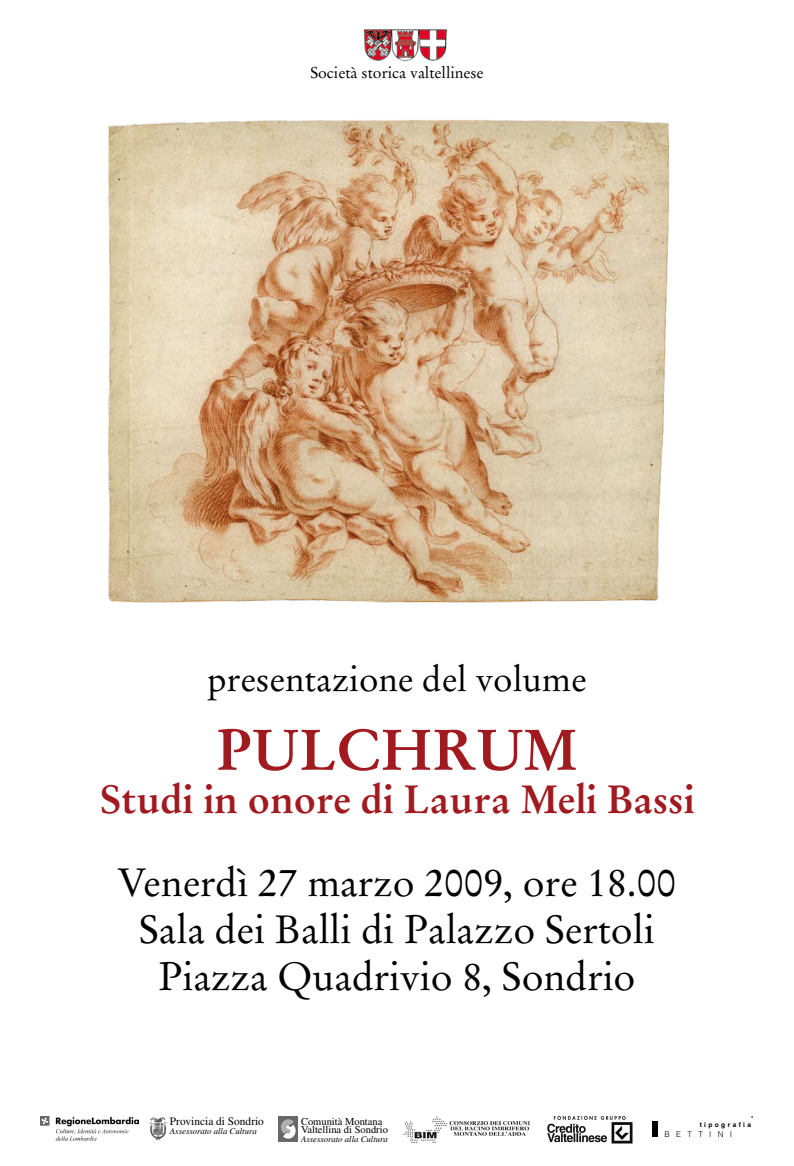
<style>
.page{position:relative;width:794px;height:1166px;background:#fff}
.page>*{position:absolute;margin:0;border:0;box-sizing:border-box;transform-origin:0 0}
.t1{font:700 56.88px "Stempel Garamond";color:#a11a20}
.t2{font:39.38px/47.2px "Stempel Garamond";color:#000;text-align:center}
.t3{font:700 39.38px "Stempel Garamond";color:#a11a20}
.t4{font:35px "Stempel Garamond";color:#000}
.t5{font:15.75px "Stempel Garamond";color:#000}
.t6{font:11.38px "Times";color:#000}
.t7{font:10.5px/8.8px "Times";color:#000}
.t8{font:italic 8.75px "Times";color:#000}
.t9{font:300 8.05px "Helvetica";letter-spacing:.795em;color:#000}
.t10{font:700 6.56px "Helvetica";letter-spacing:.365em;color:#000}
</style>
<div class="page">
<img style="left:363px;top:29px;width:85px;height:33px">
<img style="left:108px;top:120px;width:561px;height:483px">
<img style="left:403px;top:1116px;width:44px;height:27px">
<img style="left:449px;top:1121px;width:81px;height:15px">
<img style="left:40px;top:1116px;width:98px;height:25px">
<img style="left:149px;top:1117px;width:9px;height:19px">
<img style="left:278px;top:1116px;width:20px;height:25px">
<img style="left:547px;top:1116px;width:85px;height:27px">
<div style="left:652px;top:1120px;width:5px;height:16px;background:#000"></div>
<p class="t5" style="left:310px;top:63px;width:175px">Società storica valtellinese</p>
<p class="t4" style="left:207px;top:658px;width:381px">presentazione del volume</p>
<h1 class="t1" style="left:217px;top:715px;width:362px">Pulchrum</h1>
<p class="t3" style="left:99px;top:775px;width:597px">Studi in onore di Laura Meli Bassi</p>
<p class="t2" style="left:118px;top:859px;width:560px">Venerdì 27 marzo 2009, ore 18.00<br>Sala dei Balli di Palazzo Sertoli<br>Piazza Quadrivio 8, Sondrio</p>
<p class="t6" style="left:170px;top:1115px;width:95px">Provincia di Sondrio</p>
<p class="t8" style="left:170px;top:1126px;width:88px">Assessorato alla Cultura</p>
<p class="t7" style="left:301px;top:1116px;width:88px">Comunità Montana<br>Valtellina di Sondrio</p>
<p class="t8" style="left:301px;top:1134px;width:88px">Assessorato alla Cultura</p>
<p class="t10" style="left:699px;top:1120px;width:53px">tipografia</p>
<p class="t9" style="left:664px;top:1129px;width:69px">BETTINI</p>
</div>
